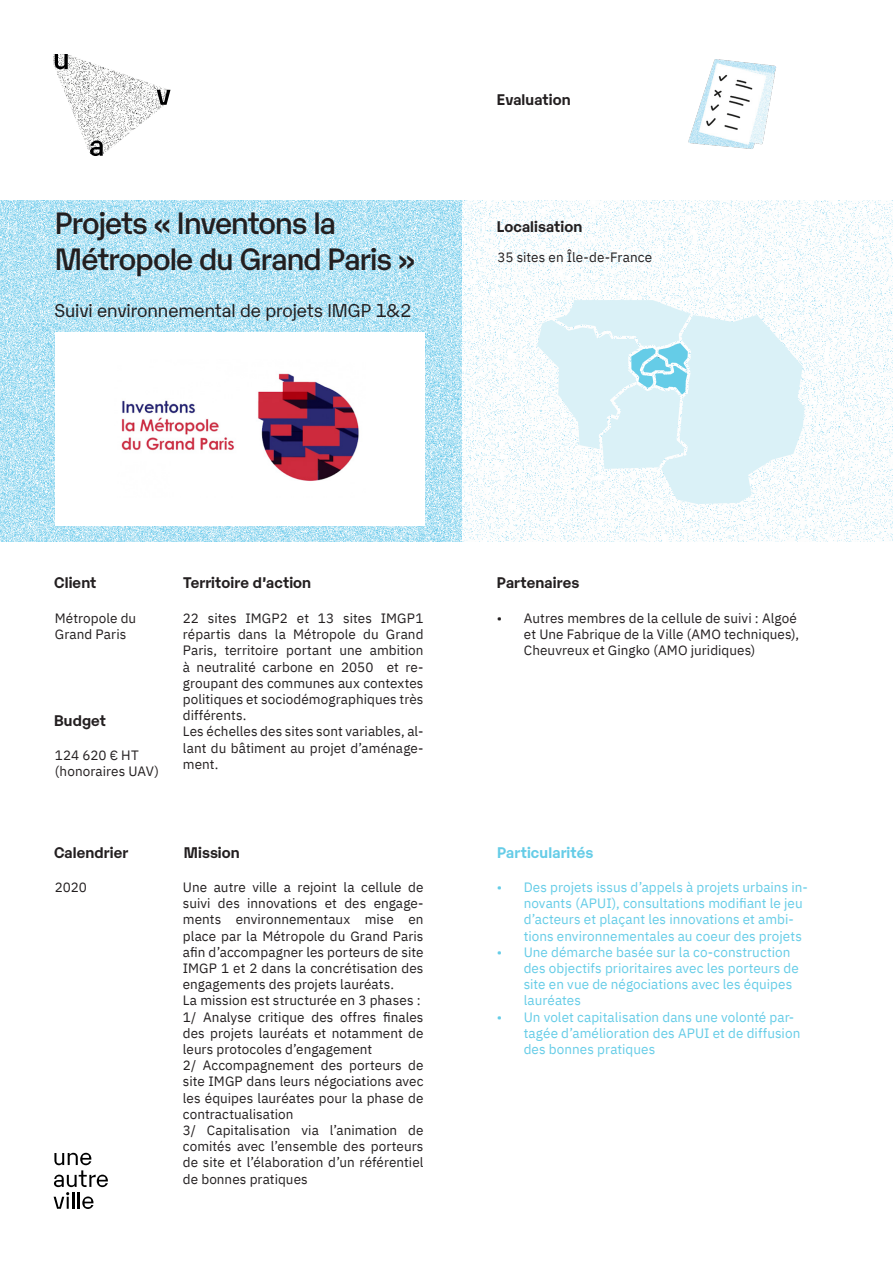
<style>
.page{position:relative;width:893px;height:1263px;background:#fff}
.page>*{position:absolute;margin:0;border:0;box-sizing:border-box;transform-origin:0 0}
.t1{font:500 30px "Karelia";letter-spacing:-.035em;color:#231f20}
.t2{font:18px "Karelia";letter-spacing:-.005em;color:#231f20}
.t3{font:700 15px "Karelia";letter-spacing:.01em;color:#231f20}
.t4{font:700 15px "Karelia";letter-spacing:.005em;color:#65cce7}
.t5{font:13.5px/16.2px "IBM Plex Sans";letter-spacing:.005em;color:#231f20;text-align:justify}
.t6{font:13.5px/16.2px "IBM Plex Sans";letter-spacing:.005em;color:#65cce7}
</style>
<div class="page">
<svg style="left:54px;top:1153px;width:54px;height:56px"></svg>
<img style="left:53px;top:54px;width:115px;height:100px">
<svg style="left:55px;top:54px;width:13px;height:15px"></svg>
<svg style="left:90px;top:140px;width:13px;height:16px"></svg>
<svg style="left:157px;top:90px;width:13px;height:15px"></svg>
<img style="left:0;top:201px;width:893px;height:340px">
<img style="left:688px;top:59px;width:89px;height:90px">
<div style="left:55px;top:332px;width:369px;height:193px;background:#fff"></div>
<img style="left:121px;top:373px;width:238px;height:108px">
<svg style="left:537px;top:300px;width:267px;height:204px"></svg>
<p class="t3" style="left:497px;top:88px;width:75px">Evaluation</p>
<p class="t1" style="left:55px;top:201px;width:283px">Projets « Inventons la</p>
<p class="t3" style="left:497px;top:215px;width:87px">Localisation</p>
<p class="t1" style="left:55px;top:237px;width:362px">Métropole du Grand Paris »</p>
<p class="t2" style="left:54px;top:297px;width:359px">Suivi environnemental de projets IMGP 1&amp;2</p>
<p class="t5" style="left:497px;top:248px;width:156px">35 sites en Île-de-France</p>
<p class="t3" style="left:54px;top:571px;width:44px">Client</p>
<p class="t5" style="left:55px;top:609px;width:83px">Métropole du<br>Grand Paris</p>
<p class="t3" style="left:54px;top:709px;width:54px">Budget</p>
<p class="t5" style="left:55px;top:746px;width:85px">124 620 € HT</p>
<p class="t5" style="left:55px;top:762px;width:106px">(honoraires UAV)</p>
<p class="t3" style="left:183px;top:571px;width:130px">Territoire d’action</p>
<p class="t3" style="left:497px;top:571px;width:84px">Partenaires</p>
<p class="t5" style="left:183px;top:609px;width:242px">22 sites IMGP2 et 13 sites IMGP1 répartis dans la Métropole du Grand Paris, territoire portant une ambition à neutralité carbone en 2050 et re&shy;groupant des communes aux contextes politiques et sociodémographiques très différents.</p>
<p class="t5" style="left:183px;top:722px;width:242px">Les échelles des sites sont variables, al&shy;lant du bâtiment au projet d’aménage&shy;ment.</p>
<p class="t5" style="left:524px;top:609px;width:277px;text-align:left;text-indent:-27px">• Autres membres de la cellule de suivi : Algoé et Une Fabrique de la Ville (AMO techniques),<br>Cheuvreux et Gingko (AMO juridiques)</p>
<p class="t3" style="left:54px;top:841px;width:76px">Calendrier</p>
<p class="t4" style="left:497px;top:841px;width:98px">Particularités</p>
<p class="t3" style="left:184px;top:841px;width:58px">Mission</p>
<p class="t5" style="left:55px;top:878px;width:34px">2020</p>
<p class="t5" style="left:183px;top:878px;width:242px">Une autre ville a rejoint la cellule de suivi des innovations et des engage&shy;ments environnementaux mise en place par la Métropole du Grand Paris afin d’accompagner les porteurs de site IMGP 1 et 2 dans la concrétisation des engagements des projets lauréats.</p>
<p class="t5" style="left:183px;top:991px;width:239px">La mission est structurée en 3 phases :</p>
<p class="t5" style="left:183px;top:1008px;width:242px">1/ Analyse critique des offres finales des projets lauréats et notamment de leurs protocoles d’engagement</p>
<p class="t5" style="left:183px;top:1056px;width:242px">2/ Accompagnement des porteurs de site IMGP dans leurs négociations avec les équipes lauréates pour la phase de contractualisation</p>
<p class="t5" style="left:183px;top:1121px;width:242px">3/ Capitalisation via l’animation de comités avec l’ensemble des porteurs de site et l’élaboration d’un référentiel de bonnes pratiques</p>
<p class="t6" style="left:524px;top:878px;width:286px;text-indent:-27px">• Des projets issus d’appels à projets urbains in&shy;novants (APUI), consultations modifiant le jeu d’acteurs et plaçant les innovations et ambi&shy;tions environnementales au coeur des projets</p>
<p class="t6" style="left:524px;top:943px;width:277px;text-indent:-27px">• Une démarche basée sur la co-construction des objectifs prioritaires avec les porteurs de site en vue de négociations avec les équipes lauréates</p>
<p class="t6" style="left:524px;top:1008px;width:278px;text-indent:-27px">• Un volet capitalisation dans une volonté par&shy;tagée d’amélioration des APUI et de diffusion des bonnes pratiques</p>
</div>
